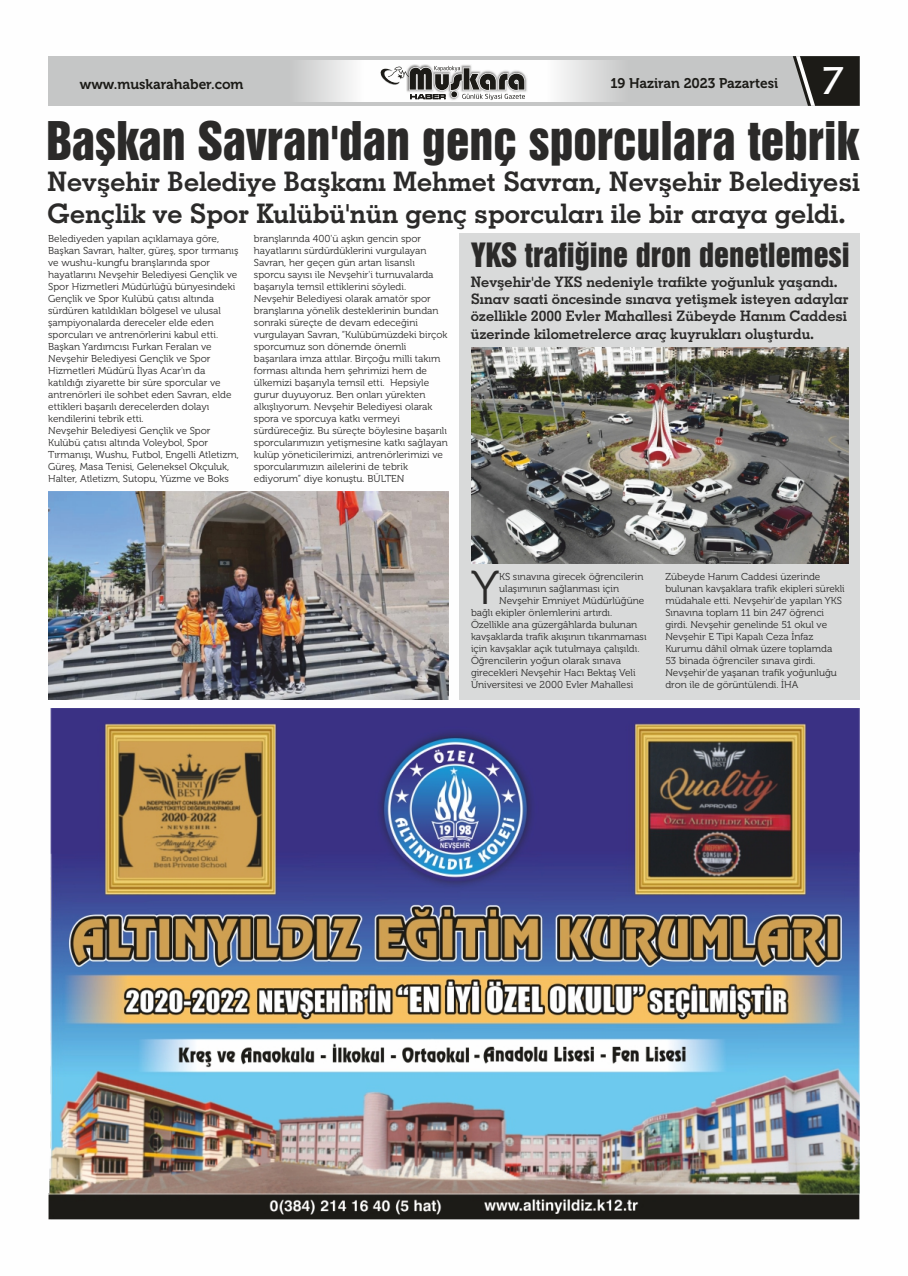
<style>
.page{position:relative;width:908px;height:1276px;background:#fff}
.page>*{position:absolute;margin:0;border:0;box-sizing:border-box;transform-origin:0 0}
.t1{font:48.6px "Swiss 921 BT";color:#2b2a29}
.t2{font:47.5px "Museo 300";color:#2b2a29}
.t3{font:700 40.3px "Optima";color:#fefefe}
.t4{font:30.6px "Swiss 921 BT";color:#2b2a29}
.t5{font:26.9px/32.3px "Geometric Slabserif 703 Bold BT";color:#2b2a29}
.t6{font:14.5px/17.4px "Geometric Slabserif 703 Bold BT";color:#2b2a29}
.t7{font:14px "Museo 700";color:#1c1b17}
.t8{font:10px/12px "Museo 300";color:#2b2a29}
</style>
<div class="page">
<div style="left:48px;top:56px;width:811px;height:50px;background:#c5c6c6"></div>
<img style="left:303px;top:60px;width:310px;height:42px">
<svg style="left:792px;top:56px;width:67px;height:50px"></svg>
<img style="left:406px;top:65px;width:121px;height:35px">
<svg style="left:379px;top:66px;width:146px;height:36px"></svg>
<img style="left:48px;top:709px;width:811px;height:510px">
<img style="left:48px;top:491px;width:400px;height:208px">
<div style="left:459px;top:233px;width:400px;height:466px;background:#d9dada"></div>
<img style="left:471px;top:347px;width:377px;height:216px">
<h3 class="t7" style="left:80px;top:78px;width:165px">www.muskarahaber.com</h3>
<h3 class="t7" style="left:610px;top:78px;width:169px">19 Haziran 2023 Pazartesi</h3>
<h3 class="t3" style="left:820px;top:63px;width:26px">7</h3>
<h1 class="t1" style="left:46px;top:123px;width:814px">Başkan Savran'dan genç sporculara tebrik</h1>
<h3 class="t5" style="left:48px;top:167px;width:813px">Nevşehir Belediye Başkanı Mehmet Savran, Nevşehir Belediyesi<br>Gençlik ve Spor Kulübü'nün genç sporcuları ile bir araya geldi.</h3>
<h3 class="t4" style="left:471px;top:244px;width:379px">YKS trafiğine dron denetlemesi</h3>
<h3 class="t6" style="left:470px;top:274px;width:379px">Nevşehir'de YKS nedeniyle trafikte yoğunluk yaşandı.<br>Sınav saati öncesinde sınava yetişmek isteyen adaylar özellikle 2000 Evler Mahallesi Zübeyde Hanım Caddesi üzerinde kilometrelerce araç kuyrukları oluşturdu.</h3>
<p class="t8" style="left:48px;top:234px;width:192px">Belediyeden yapılan açıklamaya göre, Başkan Savran, halter, güreş, spor tırmanış ve wushu-kungfu branşlarında spor hayatlarını Nevşehir Belediyesi Gençlik ve Spor Hizmetleri Müdürlüğü bünyesindeki Gençlik ve Spor Kulübü çatısı altında sürdüren katıldıkları bölgesel ve ulusal şampiyonalarda dereceler elde eden sporcuları ve antrenörlerini kabul etti.<br>Başkan Yardımcısı Furkan Feralan ve Nevşehir Belediyesi Gençlik ve Spor Hizmetleri Müdürü İlyas Acar'ın da katıldığı ziyarette bir süre sporcular ve antrenörleri ile sohbet eden Savran, elde ettikleri başarılı derecelerden dolayı kendilerini tebrik etti.<br>Nevşehir Belediyesi Gençlik ve Spor Kulübü çatısı altında Voleybol, Spor Tırmanışı, Wushu, Futbol, Engelli Atletizm, Güreş, Masa Tenisi, Geleneksel Okçuluk, Halter, Atletizm, Sutopu, Yüzme ve Boks</p>
<p class="t8" style="left:254px;top:234px;width:195px">branşlarında 400'ü aşkın gencin spor hayatlarını sürdürdüklerini vurgulayan Savran, her geçen gün artan lisanslı sporcu sayısı ile Nevşehir'i turnuvalarda başarıyla temsil ettiklerini söyledi.<br>Nevşehir Belediyesi olarak amatör spor branşlarına yönelik desteklerinin bundan sonraki süreçte de devam edeceğini vurgulayan Savran, “Kulübümüzdeki birçok sporcumuz son dönemde önemli başarılara imza attılar. Birçoğu milli takım forması altında hem şehrimizi hem de ülkemizi başarıyla temsil etti. Hepsiyle gurur duyuyoruz. Ben onları yürekten alkışlıyorum. Nevşehir Belediyesi olarak spora ve sporcuya katkı vermeyi sürdüreceğiz. Bu süreçte böylesine başarılı sporcularımızın yetişmesine katkı sağlayan kulüp yöneticilerimizi, antrenörlerimizi ve sporcularımızın ailelerini de tebrik ediyorum” diye konuştu. BÜLTEN</p>
<h2 class="t2" style="left:471px;top:568px;width:30px">Y</h2>
<p class="t8" style="left:499px;top:571px;width:146px">KS sınavına girecek öğrencilerin</p>
<p class="t8" style="left:499px;top:583px;width:121px">ulaşımının sağlanması için</p>
<p class="t8" style="left:499px;top:595px;width:147px">Nevşehir Emniyet Müdürlüğüne</p>
<p class="t8" style="left:471px;top:607px;width:143px">bağlı ekipler önlemlerini artırdı.</p>
<p class="t8" style="left:471px;top:619px;width:168px">Özellikle ana güzergâhlarda bulunan</p>
<p class="t8" style="left:471px;top:631px;width:177px">kavşaklarda trafik akışının tıkanmaması</p>
<p class="t8" style="left:471px;top:643px;width:170px">için kavşaklar açık tutulmaya çalışıldı.</p>
<p class="t8" style="left:471px;top:655px;width:152px">Öğrencilerin yoğun olarak sınava</p>
<p class="t8" style="left:471px;top:667px;width:166px">girecekleri Nevşehir Hacı Bektaş Veli</p>
<p class="t8" style="left:471px;top:679px;width:164px">Üniversitesi ve 2000 Evler Mahallesi</p>
<p class="t8" style="left:665px;top:571px;width:181px">Zübeyde Hanım Caddesi üzerinde bulunan kavşaklara trafik ekipleri sürekli müdahale etti. Nevşehir'de yapılan YKS Sınavına toplam 11 bin 247 öğrenci girdi. Nevşehir genelinde 51 okul ve Nevşehir E Tipi Kapalı Ceza İnfaz Kurumu dâhil olmak üzere toplamda 53 binada öğrenciler sınava girdi.<br>Nevşehir'de yaşanan trafik yoğunluğu dron ile de görüntülendi. İHA</p>
</div>
